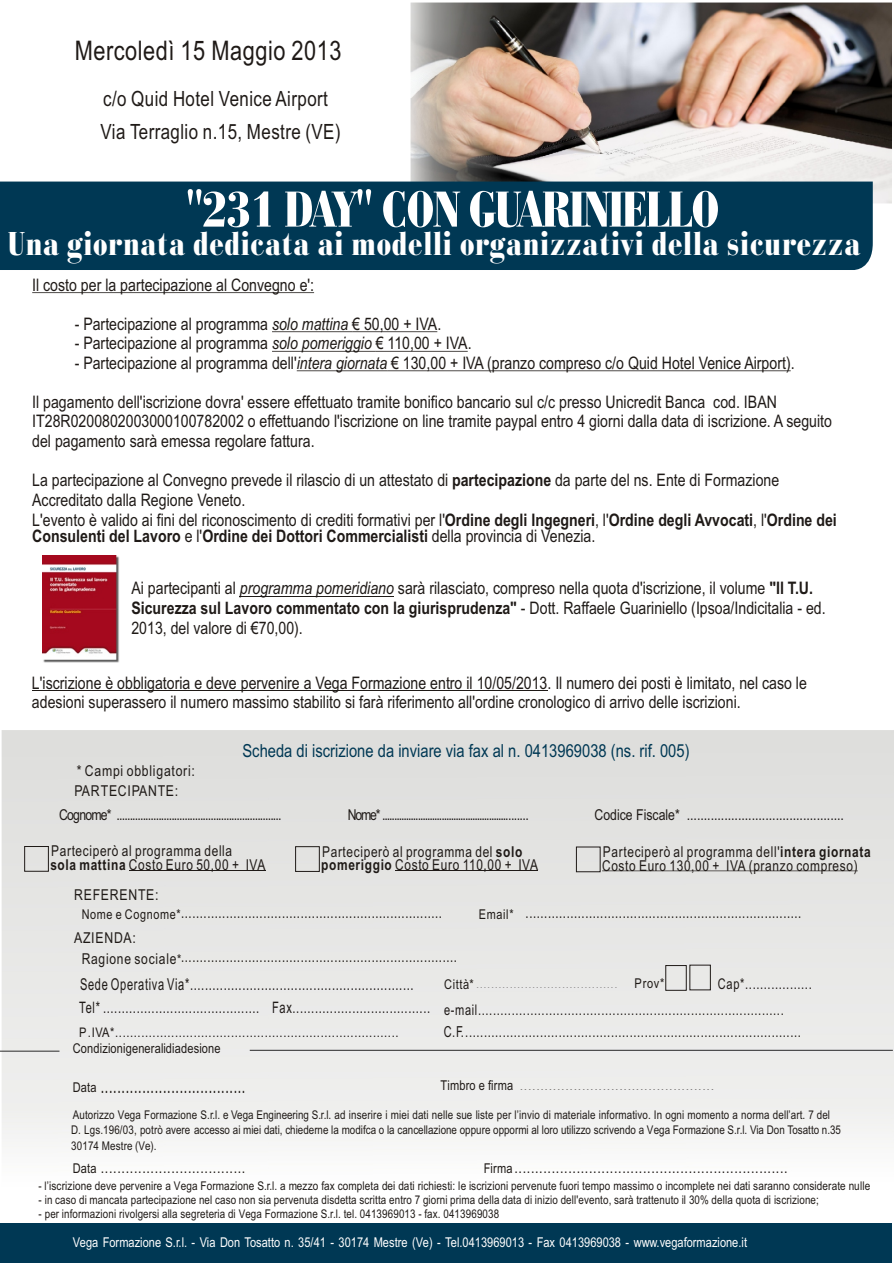
<style>
.page{position:relative;width:894px;height:1263px;background:#fff}
.page>*{position:absolute;margin:0;border:0;box-sizing:border-box;transform-origin:0 0}
.t1{font:52.5px "Bauer Bodni Blk Cn BT";letter-spacing:-.015em;color:#fff}
.t2{font:34.5px "Bauer Bodni Blk Cn BT";letter-spacing:.02em;color:#fff;scale:.96 1}
.t3{font:27px "Arial Narrow";letter-spacing:.02em;color:#1f1a17}
.t4{font:21.3px "Arial Narrow";color:#1f1a17;scale:.71 1}
.t5{font:21px "Arial Narrow";letter-spacing:.02em;color:#1f1a17}
.t6{font:18px "Arial Narrow";color:#003854}
.t7{font:17.25px/19.5px "Arial Narrow";color:#1f1a17}
.t8{font:700 17.25px "Arial Narrow";color:#1f1a17}
.t9{font:16.35px "Arial Narrow";letter-spacing:.05em;color:#1f1a17;scale:.82 1}
.t10{font:15.9px "Arial Narrow";color:#1f1a17;scale:.85 1}
.t11{font:15.15px "Arial Narrow";color:#1f1a17;scale:.89 1}
.t12{font:15px/13.6px "Arial Narrow";letter-spacing:.045em;color:#1f1a17}
.t13{font:15px "Arial Narrow";letter-spacing:-.055em;color:#1f1a17}
.t14{font:15px "Arial Narrow";color:#1f1a17}
.t15{font:14.85px "Arial Narrow";color:#1f1a17;scale:.91 1}
.t16{font:14.7px "Arial Narrow";color:#1f1a17;scale:.92 1}
.t17{font:13.5px "Arial Narrow";color:#fff}
.t18{font:13.5px "Arial Narrow";letter-spacing:.01em;color:#1f1a17}
.t19{font:13.2px "Arial Narrow";color:#1f1a17}
.t20{font:12px/14.2px "Arial Narrow";letter-spacing:.01em;color:#1f1a17}
.t21{font:4.95px "Arial Narrow";color:#1f1a17;scale:3.03 1}
.t22{font:3.75px "Arial Narrow";color:#1f1a17;scale:3.66 1}
.s1{font-style:italic}
.s2{font-weight:700}
.s3{font-weight:400}
.s4{font-size:13.5px}
.s5{font-size:15.75px}
.s6{font-size:11.85px}
</style>
<div class="page">
<img style="left:411px;top:2px;width:480px;height:202px">
<img style="left:2px;top:730px;width:892px;height:494px">
<div style="left:665px;top:965px;width:22px;height:26px;border:1px solid #1f1a17"></div>
<div style="left:689px;top:965px;width:22px;height:25px;border:1px solid #1f1a17"></div>
<hr style="left:0;top:1051px;width:59px;height:1px;background:#292929">
<hr style="left:250px;top:1050px;width:643px;height:1px;background:#292929">
<div style="left:1px;top:1224px;width:891px;height:39px;background:#003854"></div>
<hr style="left:240px;top:596px;width:154px;height:1px;background:#1f1a17">
<hr style="left:32px;top:292px;width:282px;height:1px;background:#1f1a17">
<hr style="left:352px;top:331px;width:85px;height:1px;background:#1f1a17">
<hr style="left:376px;top:351px;width:92px;height:1px;background:#1f1a17">
<hr style="left:387px;top:370px;width:404px;height:1px;background:#1f1a17">
<hr style="left:272px;top:331px;width:80px;height:1px;background:#1f1a17">
<hr style="left:272px;top:351px;width:104px;height:1px;background:#1f1a17">
<hr style="left:297px;top:370px;width:90px;height:1px;background:#1f1a17">
<hr style="left:32px;top:690px;width:515px;height:1px;background:#1f1a17">
<img style="left:43px;top:556px;width:76px;height:107px">
<div style="left:24px;top:846px;width:25px;height:26px;border:1px solid #1f1a17"></div>
<hr style="left:129px;top:870px;width:136px;height:1px;background:#1f1a17">
<div style="left:295px;top:846px;width:25px;height:26px;border:1px solid #1f1a17"></div>
<hr style="left:395px;top:870px;width:143px;height:1px;background:#1f1a17">
<div style="left:576px;top:847px;width:25px;height:25px;border:1px solid #1f1a17"></div>
<hr style="left:602px;top:871px;width:144px;height:1px;background:#1f1a17">
<hr style="left:749px;top:871px;width:109px;height:1px;background:#1f1a17">
<div style="left:0;top:182px;width:873px;height:88px;background:#003854"></div>
<h3 class="t3" style="left:75px;top:40px;width:268px">Mercoledì 15 Maggio 2013</h3>
<p class="t5" style="left:103px;top:91px;width:226px">c/o Quid Hotel Venice Airport</p>
<p class="t5" style="left:101px;top:124px;width:242px">Via Terraglio n.15, Mestre (VE)</p>
<h1 class="t1" style="left:186px;top:187px;width:535px">"231 DAY" CON GUARINIELLO</h1>
<h2 class="t2" style="left:8px;top:229px;width:889px">Una giornata dedicata ai modelli organizzativi della sicurezza</h2>
<p class="t7" style="left:32px;top:277px;width:283px">Il costo per la partecipazione al Convegno e':</p>
<p class="t7" style="left:75px;top:316px;width:368px">- Partecipazione al programma <span class="s1">solo mattina</span> € 50,00 + IVA.</p>
<p class="t7" style="left:75px;top:335px;width:398px">- Partecipazione al programma <span class="s1">solo pomeriggio</span> € 110,00 + IVA.</p>
<p class="t7" style="left:75px;top:355px;width:721px">- Partecipazione al programma dell'<span class="s1">intera giornata</span> € 130,00 + IVA (pranzo compreso c/o Quid Hotel Venice Airport).</p>
<p class="t7" style="left:32px;top:394px;width:801px">Il pagamento dell'iscrizione dovra' essere effettuato tramite bonifico bancario sul c/c presso Unicredit Banca cod. IBAN<br>IT28R0200802003000100782002 o effettuando l'iscrizione on line tramite paypal entro 4 giorni dalla data di iscrizione. A seguito del pagamento sarà emessa regolare fattura.</p>
<p class="t7" style="left:32px;top:472px;width:806px;line-height:20px">La partecipazione al Convegno prevede il rilascio di un attestato di <span class="s2">partecipazione</span> da parte del ns. Ente di Formazione<br>Accreditato dalla Regione Veneto.<br>L'evento è valido ai fini del riconoscimento di crediti formativi per l'<span class="s2">Ordine degli Ingegneri</span>, l'<span class="s2">Ordine degli Avvocati</span>, l'<span class="s2">Ordine dei</span></p>
<p class="t8" style="left:32px;top:529px;width:565px">Consulenti del Lavoro <span class="s3">e l'</span>Ordine dei Dottori Commercialisti <span class="s3">della provincia di Venezia.</span></p>
<p class="t7" style="left:131px;top:580px;width:696px">Ai partecipanti al <span class="s1">programma pomeridiano</span> sarà rilasciato, compreso nella quota d'iscrizione, il volume <span class="s2">"Il T.U.<br>Sicurezza sul Lavoro commentato con la giurisprudenza"</span> - Dott. Raffaele Guariniello (Ipsoa/Indicitalia - ed.<br>2013, del valore di €70,00).</p>
<p class="t7" style="left:32px;top:674px;width:776px">L'iscrizione è obbligatoria e deve pervenire a Vega Formazione entro il 10/05/2013. Il numero dei posti è limitato, nel caso le adesioni superassero il numero massimo stabilito si farà riferimento all'ordine cronologico di arrivo delle iscrizioni.</p>
<p class="t12" style="left:77px;top:766px;width:120px">* Campi obbligatori:</p>
<p class="t12" style="left:75px;top:785px;width:105px">PARTECIPANTE:</p>
<p class="t6" style="left:242px;top:744px;width:449px">Scheda di iscrizione da inviare via fax al n. 0413969038 (ns. rif. 005)</p>
<p class="t13" style="left:59px;top:809px;width:224px">Cognome* ...............................................................</p>
<p class="t12" style="left:348px;top:810px;width:183px">Nome* ............................................................</p>
<p class="t14" style="left:594px;top:810px;width:251px">Codice Fiscale* ..............................................</p>
<p class="t12" style="left:50px;top:846px;width:216px">Parteciperò al programma della<br><span class="s2">sola mattina</span> Costo Euro 50,00 + IVA</p>
<p class="t12" style="left:321px;top:846px;width:218px">Parteciperò al programma del <span class="s2">solo pomeriggio</span> Costo Euro 110,00 + IVA</p>
<p class="t12" style="left:602px;top:846px;width:270px">Parteciperò al programma dell'<span class="s2">intera giornata<br></span>Costo Euro 130,00 + IVA (pranzo compreso)</p>
<p class="t12" style="left:74px;top:890px;width:86px">REFERENTE:</p>
<p class="t10" style="left:82px;top:906px;width:425px"><span class="s4">Nome e Cognome*</span>......................................................................</p>
<p class="t10" style="left:479px;top:906px;width:381px"><span class="s4">Email*</span> ..........................................................................</p>
<p class="t12" style="left:74px;top:932px;width:63px">AZIENDA:</p>
<p class="t10" style="left:82px;top:950px;width:443px"><sub>Ragione</sub> <sub>sociale</sub><sub>*</sub>..........................................................................</p>
<p class="t9" style="left:80px;top:978px;width:408px">Sede Operativa Via*............................................................</p>
<p class="t18" style="left:444px;top:979px;width:31px">Città*</p>
<p class="t22" style="left:476px;top:985px;width:40px">......................................</p>
<p class="t18" style="left:635px;top:978px;width:31px">Prov*</p>
<p class="t15" style="left:718px;top:978px;width:105px">Cap*..................</p>
<p class="t16" style="left:79px;top:1005px;width:767px"><sup>Tel*</sup> <sup>..........................................</sup> <span class="s5">Fax.....................................</span> e-mail..................................................................................</p>
<p class="t19" style="left:79px;top:1027px;width:321px">P.IVA*............................................................................</p>
<p class="t11" style="left:444px;top:1026px;width:403px">C.F...........................................................................................</p>
<p class="t18" style="left:73px;top:1044px;width:149px">Condizionigeneralidiadesione</p>
<p class="t4" style="left:73px;top:1078px;width:245px"><span class="s4">Data</span> ...................................</p>
<p class="t18" style="left:440px;top:1080px;width:74px">Timbro e firma</p>
<p class="t21" style="left:520px;top:1086px;width:66px">...............................................</p>
<p class="t20" style="left:71px;top:1109px;width:772px">Autorizzo Vega Formazione S.r.l. e Vega Engineering S.r.l. ad inserire i miei dati nelle sue liste per l’invio di materiale informativo. In ogni momento a norma dell’art. 7 del<br>D. Lgs.196/03, potrò avere accesso ai miei dati, chiederne la modifca o la cancellazione oppure oppormi al loro utilizzo scrivendo a Vega Formazione S.r.l. Via Don Tosatto n.35</p>
<p class="t20" style="left:71px;top:1139px;width:87px">30174 Mestre (Ve).</p>
<p class="t12" style="left:73px;top:1162px;width:174px"><span class="s4">Data</span> ...................................</p>
<p class="t12" style="left:484px;top:1162px;width:305px"><span class="s4">Firma</span>..................................................................</p>
<p class="t20" style="left:38px;top:1180px;width:833px"><span class="s6">- l</span>’iscrizione deve pervenire a Vega Formazione S.r.l. a mezzo fax completa dei dati richiesti: le iscrizioni pervenute fuori tempo massimo o incomplete nei dati saranno considerate nulle</p>
<p class="t20" style="left:39px;top:1194px;width:782px">- in caso di mancata partecipazione nel caso non sia pervenuta disdetta scritta entro 7 giorni prima della data di inizio dell'evento, sarà trattenuto il 30% della quota di iscrizione;</p>
<p class="t20" style="left:39px;top:1208px;width:462px">- per informazioni rivolgersi alla segreteria di Vega Formazione S.r.l. tel. 0413969013 - fax. 0413969038</p>
<p class="t17" style="left:73px;top:1237px;width:676px">Vega Formazione S.r.l. - Via Don Tosatto n. 35/41 - 30174 Mestre (Ve) - Tel.0413969013 - Fax 0413969038 - www.vegaformazione.it</p>
</div>
